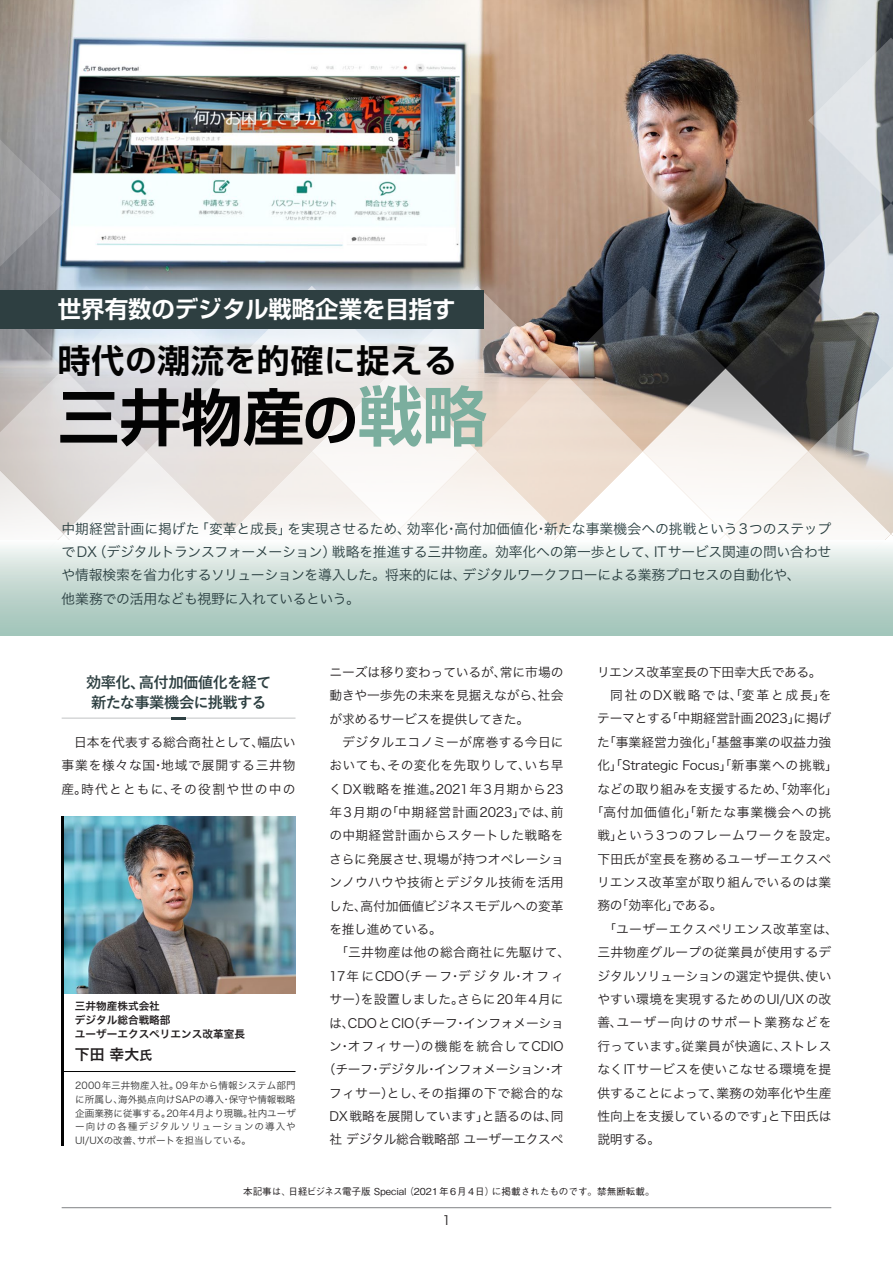
<style>
.page{position:relative;width:893px;height:1263px;background:#fff}
.page>*{position:absolute;margin:0;border:0;box-sizing:border-box;transform-origin:0 0}
.t1{font:700 61.65px "Shin Go Pro De";color:#030303}
.t2{font:700 32.7px "Shin Go Pro De";letter-spacing:.03em;color:#030303}
.t3{font:700 23.4px "Shin Go Pro De";color:#fff}
.t4{font:700 15.3px/20.2px "Yu Go";letter-spacing:-.04em;color:#2d3f41;text-align:center}
.t5{font:14.85px "Hira Kaku Pro N W6";color:#231f20}
.t6{font:13.8px/23.4px "Hira Kaku Pro N W3";letter-spacing:-.015em;color:#283d3f}
.t7{font:12.75px/23.4px "Hira Kaku Pro N W3";letter-spacing:.01em;color:#231f20;text-align:justify}
.t8{font:12.75px "Hira Kaku Pro N W3";letter-spacing:.03em;color:#231f20}
.t9{font:12.75px "Hira Kaku Pro N W3";letter-spacing:-.01em;color:#231f20}
.t10{font:12.75px "Hira Kaku Pro N W3";letter-spacing:-.015em;color:#231f20}
.t11{font:12.75px "Hira Kaku Pro N W3";letter-spacing:-.02em;color:#231f20}
.t12{font:12.75px "Hira Kaku Pro N W3";letter-spacing:-.025em;color:#231f20}
.t13{font:12.75px "Hira Kaku Pro N W3";letter-spacing:.05em;color:#231f20}
.t14{font:12.75px "Hira Kaku Pro N W3";letter-spacing:.055em;color:#231f20}
.t15{font:12.75px "Hira Kaku Pro N W3";letter-spacing:-.03em;color:#231f20}
.t16{font:12.75px "Hira Kaku Pro N W3";letter-spacing:.155em;color:#231f20}
.t17{font:12.75px "Hira Kaku Pro N W3";letter-spacing:.075em;color:#231f20}
.t18{font:12.75px "Hira Kaku Pro N W3";letter-spacing:.035em;color:#231f20}
.t19{font:12.75px "Hira Kaku Pro N W3";letter-spacing:.145em;color:#231f20}
.t20{font:12.75px "Hira Kaku Pro N W3";letter-spacing:.07em;color:#231f20}
.t21{font:12.75px "Hira Kaku Pro N W3";letter-spacing:.045em;color:#231f20}
.t22{font:12.75px "Hira Kaku Pro N W3";letter-spacing:.06em;color:#231f20}
.t23{font:10.65px/13.8px "Hira Kaku Pro N W6";color:#231f20}
.t24{font:9.6px/13.8px "Hira Kaku Pro W3";letter-spacing:.05em;color:#343434;text-align:justify}
.t25{font:500 9.6px "Gothic BBB Pr 5";color:#231f20}
.s1{font-size:31.05px}
.s2{font-size:55.5px}
.s3{font-size:64.65px;color:#7bae9e}
.s4{font-size:12.9px}
</style>
<div class="page">
<img style="left:0;top:0;width:893px;height:38px">
<img style="left:0;top:38px;width:893px;height:502px">
<div style="left:0;top:290px;width:483px;height:38px;background:#2e3f41"></div>
<div style="left:0;top:540px;width:893px;height:96px;background:linear-gradient(to bottom,#f4f6f4,#9bc0b4)"></div>
<hr style="left:62px;top:1207px;width:769px;height:1px;background:#808285">
<hr style="left:62px;top:718px;width:234px;height:1px;background:#c2c3c5">
<svg style="left:171px;top:717px;width:15px;height:2px"></svg>
<hr style="left:62px;top:1071px;width:234px;height:1px;background:#030303">
<img style="left:64px;top:816px;width:232px;height:177px">
<hr style="left:62px;top:816px;width:2px;height:330px;background:#030303">
<h3 class="t3" style="left:58px;top:290px;width:399px">世界有数のデジタル戦略企業を目指す</h3>
<h2 class="t2" style="left:58px;top:333px;width:400px">時代<span class="s1">の</span>潮流<span class="s1">を</span>的確<span class="s1">に</span>捉える</h2>
<h1 class="t1" style="left:58px;top:367px;width:431px">三井物産<span class="s2">の</span><span class="s3">戦略</span></h1>
<p class="t6" style="left:61px;top:516px;width:771px">中期経営計画に掲げた「変革と成長」を実現させるため、効率化・高付加価値化・新たな事業機会への挑戦という3つのステップでDX（デジタルトランスフォーメーション）戦略を推進する三井物産。効率化への第一歩として、ITサービス関連の問い合わせや情報検索を省力化するソリューションを導入した。将来的には、デジタルワークフローによる業務プロセスの自動化や、<br>他業務での活用なども視野に入れているという。</p>
<p class="t4" style="left:86px;top:672px;width:187px">効率化、高付加価値化を経て新たな事業機会に挑戦する</p>
<p class="t7" style="left:62px;top:729px;width:236px">　日本を代表する総合商社として、幅広い事業を様々な国・地域で展開する三井物産。時代とともに、その役割や世の中の</p>
<p class="t23" style="left:75px;top:999px;width:172px">三井物産株式会社<br>デジタル総合戦略部<br>ユーザーエクスペリエンス改革室長</p>
<p class="t5" style="left:75px;top:1041px;width:79px">下田 幸大<span class="s4">氏</span></p>
<p class="t24" style="left:75px;top:1078px;width:222px">2000年三井物産入社。09年から情報システム部門に所属し、海外拠点向けSAPの導入・保守や情報戦略企画業務に従事する。20年4月より現職。社内ユーザー向けの各種デジタルソリューションの導入やUI/UXの改善、サポートを担当している。</p>
<p class="t7" style="left:329px;top:659px;width:236px">ニーズは移り変わっているが、常に市場の</p>
<p class="t7" style="left:329px;top:683px;width:235px">動きや一歩先の未来を見据えながら、社会</p>
<p class="t12" style="left:329px;top:707px;width:201px">が求めるサービスを提供してきた。</p>
<p class="t7" style="left:330px;top:729px;width:236px">　デジタルエコノミーが席巻する今日に</p>
<p class="t8" style="left:329px;top:754px;width:236px">おいても、その変化を先取りして、いち早</p>
<p class="t13" style="left:329px;top:777px;width:236px">くDX戦略を推進。2021年3月期から23</p>
<p class="t14" style="left:329px;top:801px;width:236px">年3月期の「中期経営計画2023」では、前</p>
<p class="t7" style="left:329px;top:823px;width:236px">の中期経営計画からスタートした戦略を</p>
<p class="t7" style="left:329px;top:846px;width:236px">さらに発展させ、現場が持つオペレーショ</p>
<p class="t7" style="left:329px;top:870px;width:236px">ンノウハウや技術とデジタル技術を活用</p>
<p class="t7" style="left:329px;top:893px;width:236px">した、高付加価値ビジネスモデルへの変革</p>
<p class="t12" style="left:329px;top:918px;width:114px">を推し進めている。</p>
<p class="t8" style="left:330px;top:941px;width:242px">　「三井物産は他の総合商社に先駆けて、</p>
<p class="t16" style="left:329px;top:964px;width:236px">17年にCDO（チーフ・デジタル・オフィ</p>
<p class="t7" style="left:329px;top:987px;width:236px">サー）を設置しました。さらに20年4月に</p>
<p class="t10" style="left:329px;top:1011px;width:236px">は、CDOとCIO（チーフ・インフォメーショ</p>
<p class="t17" style="left:329px;top:1035px;width:236px">ン・オフィサー）の機能を統合してCDIO</p>
<p class="t15" style="left:323px;top:1058px;width:242px">（チーフ・デジタル・インフォメーション・オ</p>
<p class="t18" style="left:329px;top:1081px;width:236px">フィサー）とし、その指揮の下で総合的な</p>
<p class="t9" style="left:329px;top:1105px;width:236px">DX戦略を展開しています」と語るのは、同</p>
<p class="t11" style="left:329px;top:1128px;width:235px">社 デジタル総合戦略部 ユーザーエクスペ</p>
<p class="t11" style="left:597px;top:660px;width:226px">リエンス改革室長の下田幸大氏である。</p>
<p class="t19" style="left:597px;top:684px;width:236px">　同社のDX戦略では、「変革と成長」を</p>
<p class="t10" style="left:597px;top:707px;width:235px">テーマとする「中期経営計画2023」に掲げ</p>
<p class="t7" style="left:597px;top:729px;width:236px">た「事業経営力強化」「基盤事業の収益力強</p>
<p class="t9" style="left:597px;top:754px;width:242px">化」「Strategic Focus」「新事業への挑戦」</p>
<p class="t7" style="left:597px;top:776px;width:242px">などの取り組みを支援するため、「効率化」</p>
<p class="t20" style="left:591px;top:801px;width:242px">「高付加価値化」「新たな事業機会への挑</p>
<p class="t21" style="left:597px;top:824px;width:242px">戦」という3つのフレームワークを設定。</p>
<p class="t7" style="left:597px;top:846px;width:236px">下田氏が室長を務めるユーザーエクスペ</p>
<p class="t7" style="left:597px;top:870px;width:236px">リエンス改革室が取り組んでいるのは業</p>
<p class="t7" style="left:597px;top:893px;width:127px">務の「効率化」である。</p>
<p class="t8" style="left:597px;top:918px;width:242px">　「ユーザーエクスペリエンス改革室は、</p>
<p class="t7" style="left:597px;top:940px;width:235px">三井物産グループの従業員が使用するデ</p>
<p class="t7" style="left:597px;top:963px;width:236px">ジタルソリューションの選定や提供、使い</p>
<p class="t7" style="left:597px;top:987px;width:236px">やすい環境を実現するためのUI/UXの改</p>
<p class="t22" style="left:597px;top:1011px;width:236px">善、ユーザー向けのサポート業務などを</p>
<p class="t7" style="left:597px;top:1033px;width:236px">行っています。従業員が快適に、ストレス</p>
<p class="t7" style="left:597px;top:1057px;width:236px">なくITサービスを使いこなせる環境を提</p>
<p class="t7" style="left:597px;top:1080px;width:235px">供することによって、業務の効率化や生産</p>
<p class="t7" style="left:597px;top:1103px;width:236px">性向上を支援しているのです」と下田氏は</p>
<p class="t7" style="left:597px;top:1127px;width:64px">説明する。</p>
<p class="t25" style="left:243px;top:1183px;width:413px">本記事は、日経ビジネス電子版 Special（2021年6月4日）に掲載されたものです。禁無断転載。</p>
<p class="t7" style="left:442px;top:1208px;width:10px">1</p>
</div>
